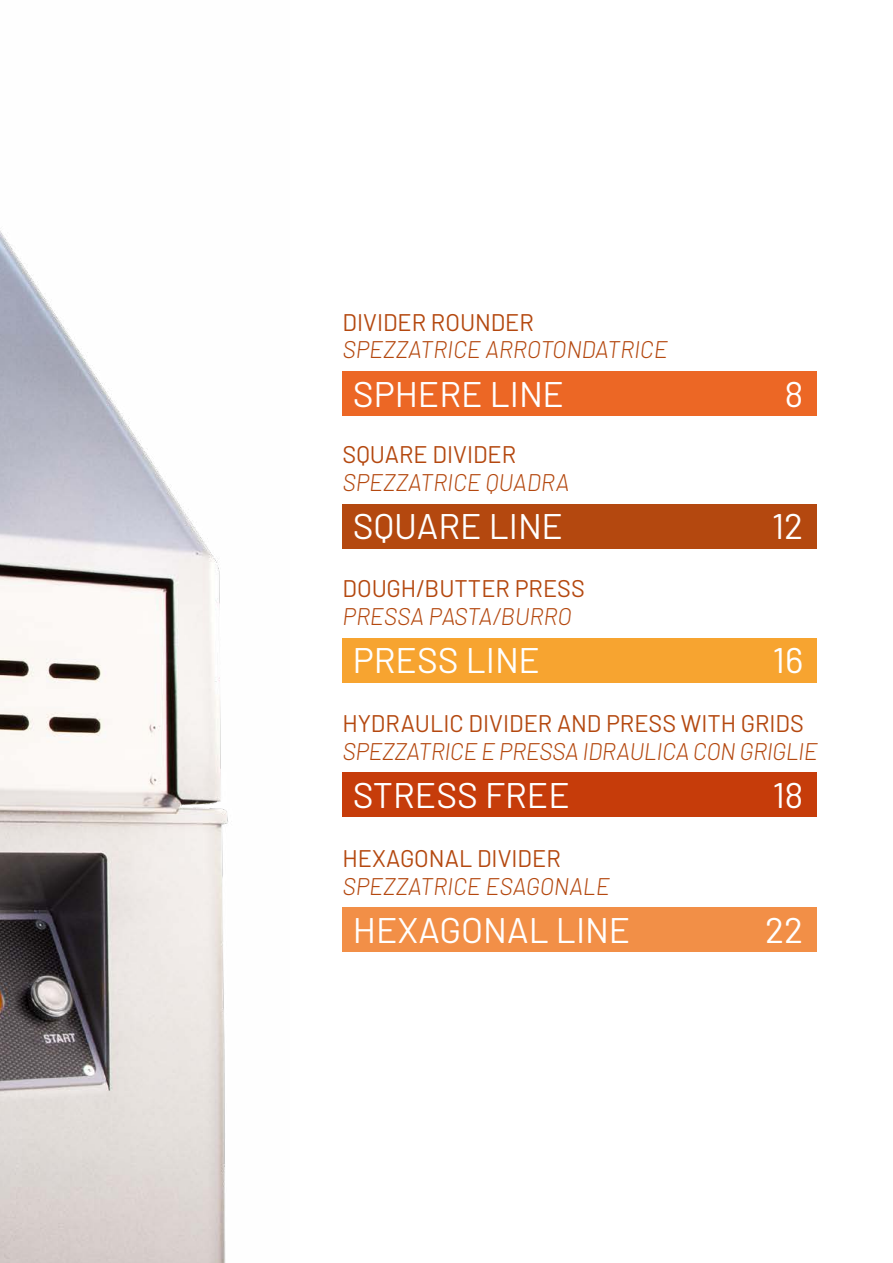
<style>
.page{position:relative;width:893px;height:1263px;background:#fff}
.page>*{position:absolute;margin:0;border:0;box-sizing:border-box;transform-origin:0 0}
.t1{font:35.55px "Barlow";color:#fff}
.t2{font:italic 300 24px "Barlow";color:#b4480f}
.t3{font:24px "Barlow";color:#b4480f}
</style>
<div class="page">
<div style="left:343px;top:371px;width:474px;height:45px;background:#ec6725"></div>
<div style="left:343px;top:504px;width:474px;height:45px;background:#b4480f"></div>
<div style="left:343px;top:638px;width:474px;height:45px;background:#f7a430"></div>
<div style="left:343px;top:772px;width:474px;height:45px;background:#c63c0a"></div>
<div style="left:343px;top:907px;width:474px;height:45px;background:#f28f47"></div>
<img style="left:0;top:230px;width:228px;height:1033px">
<p class="t3" style="left:343px;top:307px;width:193px">DIVIDER ROUNDER</p>
<p class="t2" style="left:343px;top:335px;width:327px">SPEZZATRICE ARROTONDATRICE</p>
<h1 class="t1" style="left:353px;top:372px;width:213px">SPHERE LINE</h1>
<h1 class="t1" style="left:785px;top:372px;width:20px">8</h1>
<p class="t3" style="left:343px;top:440px;width:175px">SQUARE DIVIDER</p>
<p class="t2" style="left:343px;top:467px;width:228px">SPEZZATRICE QUADRA</p>
<h1 class="t1" style="left:353px;top:504px;width:212px">SQUARE LINE</h1>
<h1 class="t1" style="left:772px;top:504px;width:33px">12</h1>
<p class="t3" style="left:343px;top:574px;width:244px">DOUGH/BUTTER PRESS</p>
<p class="t2" style="left:343px;top:601px;width:231px">PRESSA PASTA/BURRO</p>
<h1 class="t1" style="left:353px;top:638px;width:189px">PRESS LINE</h1>
<h1 class="t1" style="left:773px;top:638px;width:32px">16</h1>
<p class="t3" style="left:343px;top:709px;width:463px">HYDRAULIC DIVIDER AND PRESS WITH GRIDS</p>
<p class="t2" style="left:343px;top:736px;width:477px">SPEZZATRICE E PRESSA IDRAULICA CON GRIGLIE</p>
<h1 class="t1" style="left:353px;top:773px;width:218px">STRESS FREE</h1>
<h1 class="t1" style="left:773px;top:773px;width:32px">18</h1>
<p class="t3" style="left:343px;top:843px;width:220px">HEXAGONAL DIVIDER</p>
<p class="t2" style="left:343px;top:871px;width:269px">SPEZZATRICE ESAGONALE</p>
<h1 class="t1" style="left:353px;top:908px;width:279px">HEXAGONAL LINE</h1>
<h1 class="t1" style="left:765px;top:908px;width:40px">22</h1>
</div>
